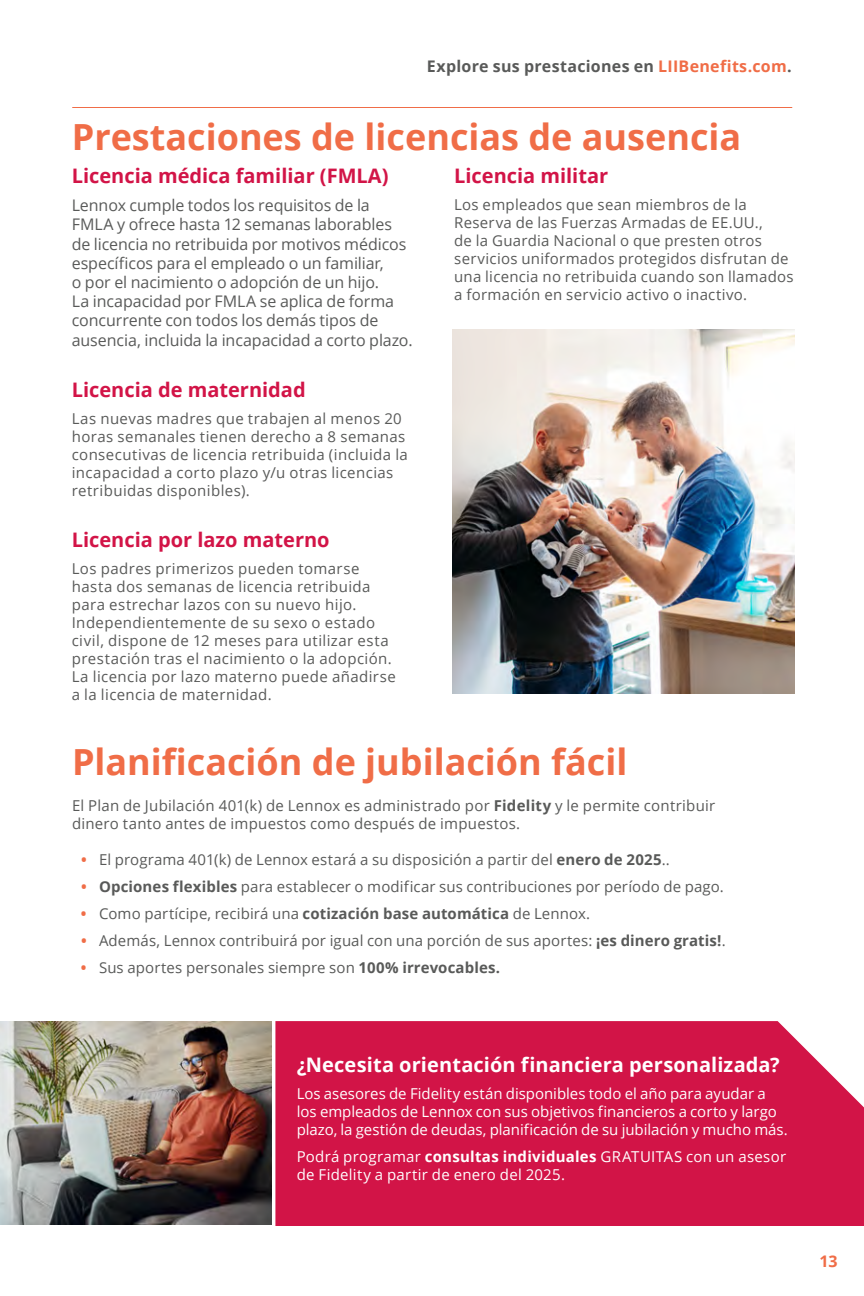
<style>
.page{position:relative;width:864px;height:1296px;background:#fff}
.page>*{position:absolute;margin:0;border:0;box-sizing:border-box;transform-origin:0 0}
.t1{font:700 36px "Open Sans";color:#f06d47}
.t2{font:700 20px "Open Sans";color:#d21447}
.t3{font:700 20px "Open Sans";letter-spacing:.005em;color:#fff}
.t4{font:16px/19.2px "Open Sans";letter-spacing:-.005em;color:#595a59}
.t5{font:700 16px "Open Sans";letter-spacing:.015em;color:#595a59}
.t6{font:700 16px "Open Sans";color:#f06d47}
.t7{font:15px/18px "Open Sans";letter-spacing:.025em;color:#595a59}
.t8{font:15px/18px "Open Sans";color:#fff}
.t9{font:15px/18px "Open Sans";letter-spacing:.02em;color:#fff}
.s1{color:#f06d47}
.s2{font-weight:700}
.s3{font-weight:700;color:#f06d47}
</style>
<div class="page">
<hr style="left:72px;top:107px;width:720px;height:1px;background:#f06d47">
<img style="left:0;top:1021px;width:271px;height:204px">
<div style="left:275px;top:1021px;width:589px;height:205px;background:#d21447"></div>
<img style="left:453px;top:329px;width:342px;height:365px">
<p class="t5" style="left:427px;top:55px;width:366px">Explore sus prestaciones en <span class="s1">LIIBenefits.com</span>.</p>
<h1 class="t1" style="left:72px;top:111px;width:671px">Prestaciones de licencias de ausencia</h1>
<h2 class="t2" style="left:72px;top:162px;width:318px">Licencia médica familiar (FMLA)</h2>
<p class="t4" style="left:72px;top:195px;width:342px">Lennox cumple todos los requisitos de la FMLA y ofrece hasta 12 semanas laborables de licencia no retribuida por motivos médicos específicos para el empleado o un familiar,<br>o por el nacimiento o adopción de un hijo.<br>La incapacidad por FMLA se aplica de forma concurrente con todos los demás tipos de ausencia, incluida la incapacidad a corto plazo.</p>
<h2 class="t2" style="left:72px;top:375px;width:235px">Licencia de maternidad</h2>
<p class="t7" style="left:72px;top:409px;width:338px">Las nuevas madres que trabajen al menos 20 horas semanales tienen derecho a 8 semanas consecutivas de licencia retribuida (incluida la incapacidad a corto plazo y/u otras licencias retribuidas disponibles).</p>
<h2 class="t2" style="left:72px;top:525px;width:259px">Licencia por lazo materno</h2>
<p class="t7" style="left:72px;top:559px;width:326px">Los padres primerizos pueden tomarse hasta dos semanas de licencia retribuida para estrechar lazos con su nuevo hijo.<br>Independientemente de su sexo o estado civil, dispone de 12 meses para utilizar esta prestación tras el nacimiento o la adopción.<br>La licencia por lazo materno puede añadirse a la licencia de maternidad.</p>
<h2 class="t2" style="left:454px;top:162px;width:156px">Licencia militar</h2>
<p class="t7" style="left:454px;top:195px;width:341px">Los empleados que sean miembros de la Reserva de las Fuerzas Armadas de EE.UU.,<br>de la Guardia Nacional o que presten otros servicios uniformados protegidos disfrutan de una licencia no retribuida cuando son llamados a formación en servicio activo o inactivo.</p>
<h1 class="t1" style="left:72px;top:736px;width:557px">Planificación de jubilación fácil</h1>
<p class="t7" style="left:72px;top:796px;width:645px">El Plan de Jubilación 401(k) de Lennox es administrado por <span class="s2">Fidelity</span> y le permite contribuir dinero tanto antes de impuestos como después de impuestos.</p>
<p class="t7" style="left:81px;top:850px;width:590px"><span class="s3">•</span> El programa 401(k) de Lennox estará a su disposición a partir del <span class="s2">enero de 2025</span>..</p>
<p class="t7" style="left:81px;top:877px;width:644px"><span class="s3">•</span> <span class="s2">Opciones flexibles</span> para establecer o modificar sus contribuciones por período de pago.</p>
<p class="t7" style="left:81px;top:904px;width:511px"><span class="s3">•</span> Como partícipe, recibirá una <span class="s2">cotización base automática</span> de Lennox.</p>
<p class="t7" style="left:81px;top:931px;width:646px"><span class="s3">•</span> Además, Lennox contribuirá por igual con una porción de sus aportes: <span class="s2">¡es dinero gratis!</span>.</p>
<p class="t7" style="left:81px;top:958px;width:421px"><span class="s3">•</span> Sus aportes personales siempre son <span class="s2">100% irrevocables.</span></p>
<h2 class="t3" style="left:297px;top:1050px;width:485px">¿Necesita orientación financiera personalizada?</h2>
<p class="t8" style="left:297px;top:1084px;width:493px">Los asesores de Fidelity están disponibles todo el año para ayudar a los empleados de Lennox con sus objetivos financieros a corto y largo plazo, la gestión de deudas, planificación de su jubilación y mucho más.</p>
<p class="t9" style="left:297px;top:1147px;width:491px">Podrá programar <span class="s2">consultas individuales</span> GRATUITAS con un asesor de Fidelity a partir de enero del 2025.</p>
<p class="t6" style="left:819px;top:1250px;width:20px">13</p>
</div>
